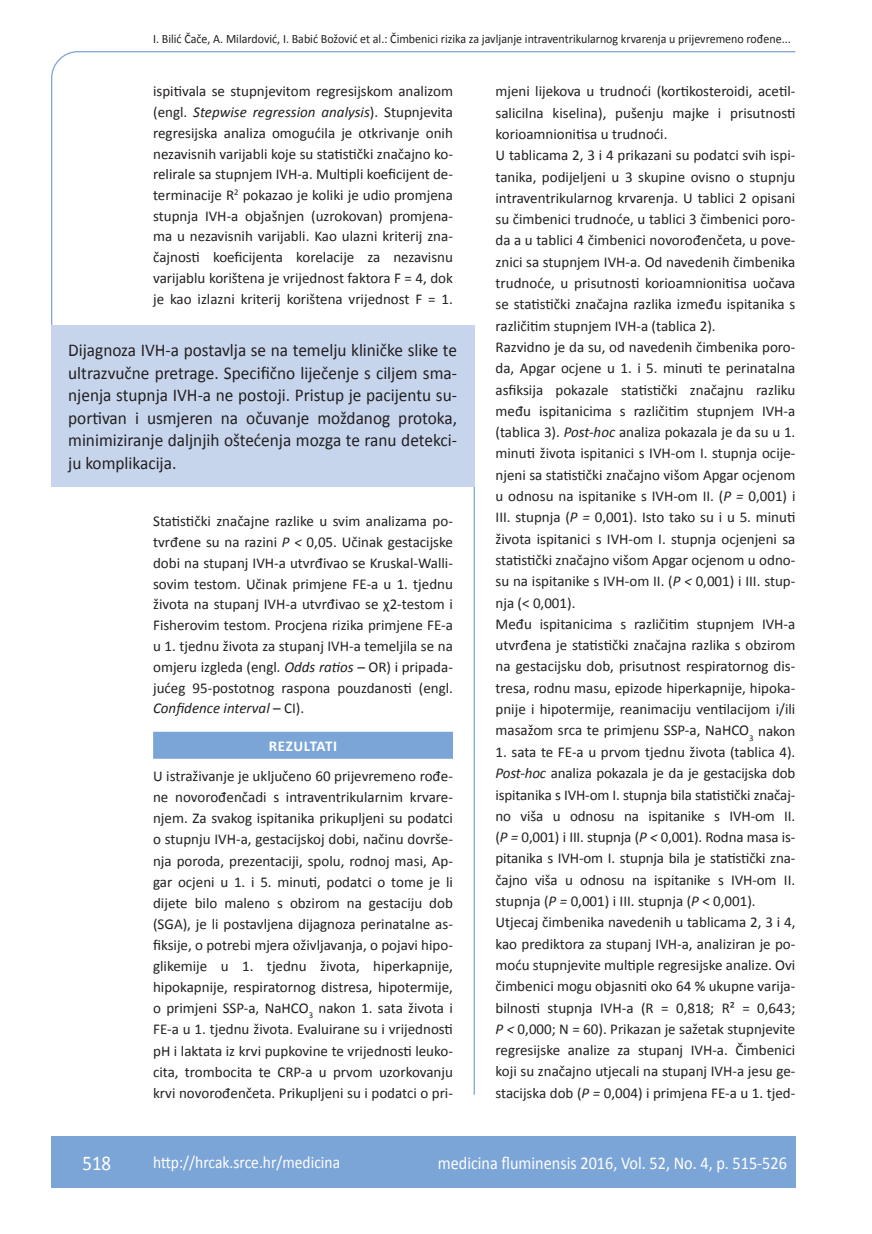
<style>
.page{position:relative;width:872px;height:1234px;background:#fff}
.page>*{position:absolute;margin:0;border:0;box-sizing:border-box;transform-origin:0 0}
.t1{font:21px "Calibri";color:#fff;scale:.9 1}
.t2{font:18px/22.5px "Calibri";color:#231f20;text-align:justify;scale:.96 1}
.t3{font:18px "Calibri";color:#fff;scale:.9 1}
.t4{font:17.25px "Calibri";color:#fff;scale:.9 1}
.t5{font:15px/21.3px "Calibri";color:#231f20;text-align:justify}
.t6{font:700 15px "Calibri";letter-spacing:.035em;color:#fff}
.t7{font:12.75px "Calibri";color:#231f20;scale:.94 1}
.s1{font-style:italic}
</style>
<div class="page">
<svg style="left:51px;top:51px;width:745px;height:275px"></svg>
<hr style="left:473px;top:486px;width:2px;height:608px;background:#7ca5d7">
<div style="left:51px;top:1135px;width:744px;height:51px;background:#7ca5d7"></div>
<div style="left:51px;top:325px;width:423px;height:162px;background:#c6d5ec"></div>
<div style="left:153px;top:731px;width:300px;height:27px;background:#7ca5d7"></div>
<p class="t7" style="left:153px;top:30px;width:680px">I. Bilić Čače, A. Milardović, I. Babić Božović et al.: Čimbenici rizika za javljanje intraventrikularnog krvarenja u prijevremeno rođene...</p>
<p class="t5" style="left:153px;top:80px;width:301px;line-height:20.7px">ispitivala se stupnjevitom regresijskom analizom (engl. <span class="s1">Stepwise regression analysis</span>). Stupnjevita regresijska analiza omogućila je otkrivanje onih nezavisnih varijabli koje su statistički značajno ko&shy;relirale sa stupnjem IVH-a. Multipli koeficijent de&shy;terminacije R<sup>2</sup> pokazao je koliki je udio promjena stupnja IVH-a objašnjen (uzrokovan) promjena&shy;ma u nezavisnih varijabli. Kao ulazni kriterij zna&shy;čajnosti koeficijenta korelacije za nezavisnu varijablu korištena je vrijednost faktora F = 4, dok je kao izlazni kriterij korištena vrijednost F = 1.</p>
<p class="t5" style="left:495px;top:80px;width:301px;text-align:left">mjeni lijekova u trudnoći (kortikosteroidi, acetil&shy;salicilna kiselina), pušenju majke i prisutnosti korioamnionitisa u trudnoći.<br>U tablicama 2, 3 i 4 prikazani su podatci svih ispi&shy;tanika, podijeljeni u 3 skupine ovisno o stupnju intraventrikularnog krvarenja. U tablici 2 opisani su čimbenici trudnoće, u tablici 3 čimbenici poro&shy;da a u tablici 4 čimbenici novorođenčeta, u pove&shy;znici sa stupnjem IVH-a. Od navedenih čimbenika trudnoće, u prisutnosti korioamnionitisa uočava se statistički značajna razlika između ispitanika s različitim stupnjem IVH-a (tablica 2).<br>Razvidno je da su, od navedenih čimbenika poro&shy;da, Apgar ocjene u 1. i 5. minuti te perinatalna asfiksija pokazale statistički značajnu razliku među ispitanicima s različitim stupnjem IVH-a (tablica 3). <span class="s1">Post-hoc</span> analiza pokazala je da su u 1. minuti života ispitanici s IVH-om I. stupnja ocije&shy;njeni sa statistički značajno višom Apgar ocjenom u odnosu na ispitanike s IVH-om II. (<span class="s1">P =</span> 0,001) i III. stupnja (<span class="s1">P =</span> 0,001). Isto tako su i u 5. minuti života ispitanici s IVH-om I. stupnja ocjenjeni sa statistički značajno višom Apgar ocjenom u odno&shy;su na ispitanike s IVH-om II. (<span class="s1">P &lt;</span> 0,001) i III. stup&shy;nja (&lt; 0,001).<br>Među ispitanicima s različitim stupnjem IVH-a utvrđena je statistički značajna razlika s obzirom na gestacijsku dob, prisutnost respiratornog dis&shy;tresa, rodnu masu, epizode hiperkapnije, hipoka&shy;pnije i hipotermije, reanimaciju ventilacijom i/ili masažom srca te primjenu SSP-a, NaHCO<sub>3</sub> nakon</p>
<p class="t5" style="left:495px;top:740px;width:301px;text-align:left">1. sata te FE-a u prvom tjednu života (tablica 4).<br><span class="s1">Post-hoc</span> analiza pokazala je da je gestacijska dob ispitanika s IVH-om I. stupnja bila statistički značaj&shy;no viša u odnosu na ispitanike s IVH-om II. (<span class="s1">P =</span> 0,001) i III. stupnja (<span class="s1">P &lt;</span> 0,001). Rodna masa is&shy;pitanika s IVH-om I. stupnja bila je statistički zna&shy;čajno viša u odnosu na ispitanike s IVH-om II. stupnja (<span class="s1">P =</span> 0,001) i III. stupnja (<span class="s1">P</span> &lt; 0,001).<br>Utjecaj čimbenika navedenih u tablicama 2, 3 i 4, kao prediktora za stupanj IVH-a, analiziran je po&shy;moću stupnjevite multiple regresijske analize. Ovi čimbenici mogu objasniti oko 64 % ukupne varija&shy;bilnosti stupnja IVH-a (R = 0,818; R² = 0,643; <span class="s1">P &lt;</span> 0,000; N = 60). Prikazan je sažetak stupnjevite regresijske analize za stupanj IVH-a. Čimbenici koji su značajno utjecali na stupanj IVH-a jesu ge&shy;stacijska dob (<span class="s1">P =</span> 0,004) i primjena FE-a u 1. tjed-</p>
<p class="t2" style="left:68px;top:338px;width:406px">Dijagnoza IVH-a postavlja se na temelju kliničke slike te ultrazvučne pretrage. Specifično liječenje s ciljem sma&shy;njenja stupnja IVH-a ne postoji. Pristup je pacijentu su&shy;portivan i usmjeren na očuvanje moždanog protoka, minimiziranje daljnjih oštećenja mozga te ranu detekci&shy;ju komplikacija.</p>
<p class="t5" style="left:153px;top:510px;width:301px;line-height:20.9px">Statistički značajne razlike u svim analizama po&shy;tvrđene su na razini <span class="s1">P &lt;</span> 0,05. Učinak gestacijske dobi na stupanj IVH-a utvrđivao se Kruskal-Walli&shy;sovim testom. Učinak primjene FE-a u 1. tjednu života na stupanj IVH-a utvrđivao se χ2-testom i Fisherovim testom. Procjena rizika primjene FE-a u 1. tjednu života za stupanj IVH-a temeljila se na omjeru izgleda (engl<span class="s1">. Odds ratios –</span> OR) i pripada&shy;jućeg 95-postotnog raspona pouzdanosti (engl.<br><span class="s1">Confidence interval</span> – CI).</p>
<p class="t6" style="left:269px;top:736px;width:70px">REZULTATI</p>
<p class="t5" style="left:153px;top:764px;width:301px">U istraživanje je uključeno 60 prijevremeno rođe&shy;ne novorođenčadi s intraventrikularnim krvare&shy;njem. Za svakog ispitanika prikupljeni su podatci o stupnju IVH-a, gestacijskoj dobi, načinu dovrše&shy;nja poroda, prezentaciji, spolu, rodnoj masi, Ap&shy;gar ocjeni u 1. i 5. minuti, podatci o tome je li dijete bilo maleno s obzirom na gestaciju dob (SGA), je li postavljena dijagnoza perinatalne as&shy;fiksije, o potrebi mjera oživljavanja, o pojavi hipo&shy;glikemije u 1. tjednu života, hiperkapnije, hipokapnije, respiratornog distresa, hipotermije, o primjeni SSP-a, NaHCO<sub>3</sub> nakon 1. sata života i FE-a u 1. tjednu života. Evaluirane su i vrijednosti pH i laktata iz krvi pupkovine te vrijednosti leuko&shy;cita, trombocita te CRP-a u prvom uzorkovanju krvi novorođenčeta. Prikupljeni su i podatci o pri-</p>
<h1 class="t1" style="left:82px;top:1149px;width:33px">518</h1>
<p class="t4" style="left:153px;top:1150px;width:209px">http://hrcak.srce.hr/medicina</p>
<p class="t3" style="left:438px;top:1151px;width:389px">medicina fluminensis 2016, Vol. 52, No. 4, p. 515-526</p>
</div>
